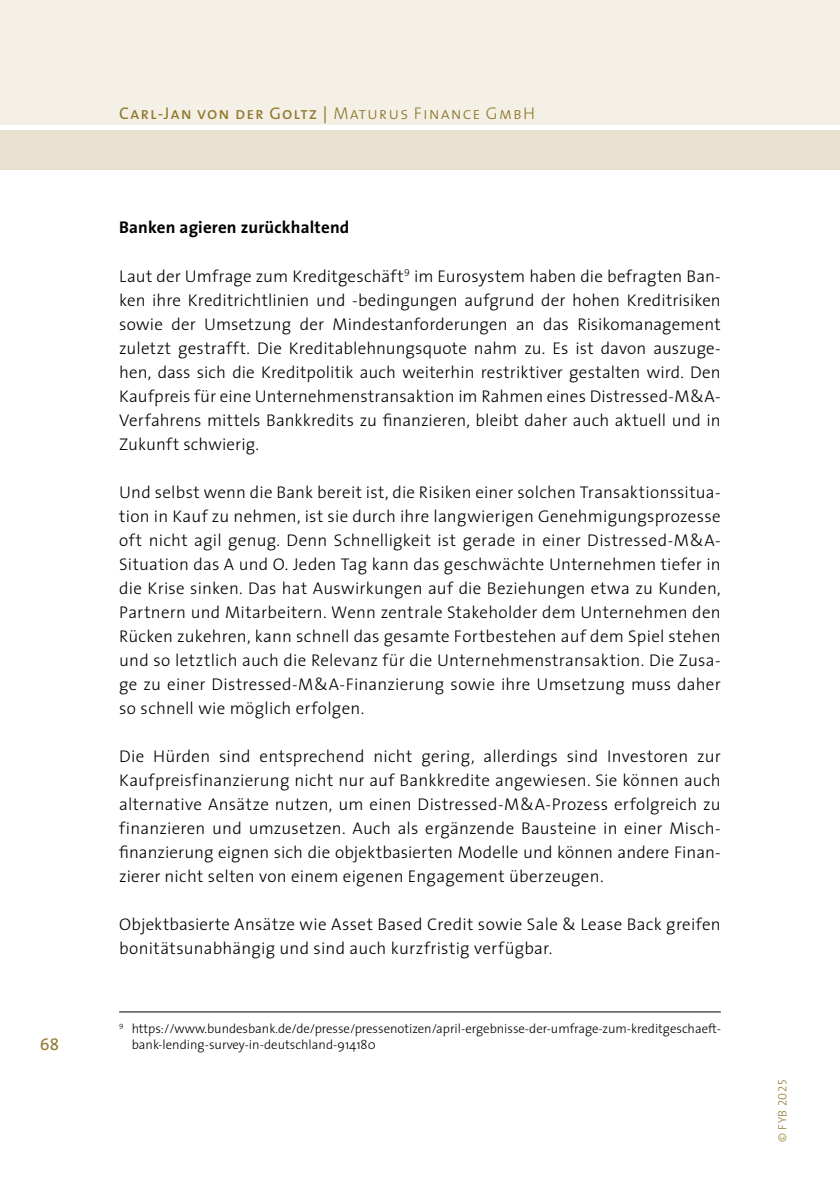
<style>
.page{position:relative;width:840px;height:1191px;background:#fff}
.page>*{position:absolute;margin:0;border:0;box-sizing:border-box;transform-origin:0 0}
.t1{font:300 17px/24px "The Sans";letter-spacing:.015em;color:#000;text-align:justify}
.t2{font:17px "The Sans Caps";letter-spacing:.06em;color:#91792e}
.t3{font:700 17px "The Sans";letter-spacing:.01em;color:#000}
.t4{font:300 13px/16px "The Sans";letter-spacing:-.005em;color:#000}
.t5{font:12px "The Sans Light Caps";letter-spacing:.05em;color:#91792e}
.s1{font-family:"The Sans Light Caps"}
.s2{font-family:"The Sans";font-weight:300}
</style>
<div class="page">
<div style="left:0;top:0;width:839px;height:125px;background:#f4f0e6"></div>
<div style="left:0;top:130px;width:839px;height:40px;background:#e8e1cf"></div>
<hr style="left:839px;top:0;width:1px;height:125px;background:#f4f0e6">
<hr style="left:119px;top:1011px;width:601px;height:1px;background:#000">
<p class="t2" style="left:40px;top:1029px;width:21px">68</p>
<p class="t2" style="left:119px;top:99px;width:417px">Carl-Jan von der Goltz | <span class="s1">Maturus Finance GmbH</span></p>
<p class="t3" style="left:119px;top:213px;width:232px">Banken agieren zurückhaltend</p>
<p class="t1" style="left:119px;top:263px;width:602px">Laut der Umfrage zum Kreditgeschäft<sup>9</sup> im Eurosystem haben die befragten Ban&shy;ken ihre Kreditrichtlinien und -bedingungen aufgrund der hohen Kreditrisiken sowie der Umsetzung der Mindestanforderungen an das Risikomanagement zuletzt gestrafft. Die Kreditablehnungsquote nahm zu. Es ist davon auszuge&shy;hen, dass sich die Kreditpolitik auch weiterhin restriktiver gestalten wird. Den Kaufpreis für eine Unternehmenstransaktion im Rahmen eines Distressed-M&amp;A-Verfahrens mittels Bankkredits zu finanzieren, bleibt daher auch aktuell und in Zukunft schwierig.</p>
<p class="t1" style="left:119px;top:479px;width:602px">Und selbst wenn die Bank bereit ist, die Risiken einer solchen Transaktionssitua&shy;tion in Kauf zu nehmen, ist sie durch ihre langwierigen Genehmigungsprozesse oft nicht agil genug. Denn Schnelligkeit ist gerade in einer Distressed-M&amp;A-Situation das A und O. Jeden Tag kann das geschwächte Unternehmen tiefer in die Krise sinken. Das hat Auswirkungen auf die Beziehungen etwa zu Kunden, Partnern und Mitarbeitern. Wenn zentrale Stakeholder dem Unternehmen den Rücken zukehren, kann schnell das gesamte Fortbestehen auf dem Spiel stehen und so letztlich auch die Relevanz für die Unternehmenstransaktion. Die Zusa&shy;ge zu einer Distressed-M&amp;A-Finanzierung sowie ihre Umsetzung muss daher so schnell wie möglich erfolgen.</p>
<p class="t1" style="left:119px;top:743px;width:602px">Die Hürden sind entsprechend nicht gering, allerdings sind Investoren zur Kaufpreisfinanzierung nicht nur auf Bankkredite angewiesen. Sie können auch alternative Ansätze nutzen, um einen Distressed-M&amp;A-Prozess erfolgreich zu finanzieren und umzusetzen. Auch als ergänzende Bausteine in einer Misch&shy;finanzierung eignen sich die objektbasierten Modelle und können andere Finan&shy;zierer nicht selten von einem eigenen Engagement überzeugen.</p>
<p class="t1" style="left:119px;top:911px;width:602px">Objektbasierte Ansätze wie Asset Based Credit sowie Sale &amp; Lease Back greifen bonitätsunabhängig und sind auch kurzfristig verfügbar.</p>
<p class="t4" style="left:132px;top:1020px;width:590px;text-indent:-12px"><sup>9</sup> https://www.bundesbank.de/de/presse/pressenotizen/april-ergebnisse-der-umfrage-zum-kreditgeschaeft&shy;bank-lending-survey-in-deutschland-914180</p>
<p class="t5" style="left:772px;top:1142px;width:64px;rotate:-90deg"><span class="s2">©</span> FYB 2025</p>
</div>
